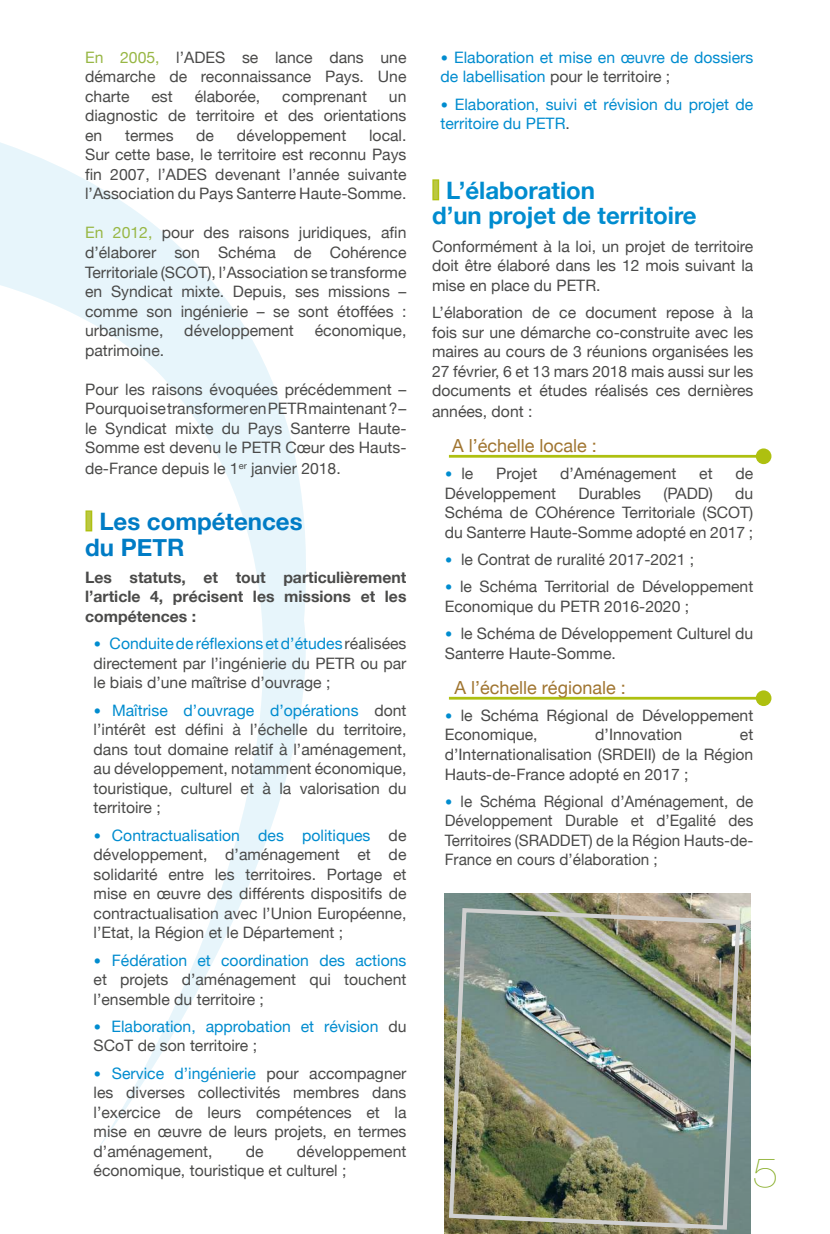
<style>
.page{position:relative;width:830px;height:1234px;background:#fff}
.page>*{position:absolute;margin:0;border:0;box-sizing:border-box;transform-origin:0 0}
.t1{font:200 41.4px "Helvetica Neue";color:#85ac23;scale:1.1 1}
.t2{font:700 24px/25.5px "Helvetica Neue";color:#008ccf}
.t3{font:700 24px/25.5px "Helvetica Neue";color:#007cc5}
.t4{font:18px "Helvetica Neue";color:#a07530}
.t5{font:15.75px/19.5px "Helvetica Neue";color:#4a4a49;text-align:justify}
.t6{font:15.75px/19.5px "Helvetica Neue";color:#008ccf}
.t7{font:700 15.75px/19.5px "Helvetica Neue";color:#4a4a49;text-align:justify}
.s1{color:#98b745}
.s2{font-size:25.5px;color:#bbc842}
.s3{font-family:"Cochin";color:#008ccf}
.s4{color:#008ccf}
.s5{font-family:"Cochin"}
.s6{color:#4a4a49}
</style>
<div class="page">
<svg style="left:0;top:142px;width:306px;height:1008px"></svg>
<hr style="left:448px;top:455px;width:315px;height:2px;background:#aec010">
<div style="left:755px;top:448px;width:16px;height:16px;background:#aec010;border-radius:50%"></div>
<hr style="left:448px;top:696px;width:315px;height:3px;background:#aec010">
<div style="left:755px;top:690px;width:16px;height:16px;background:#aec010;border-radius:50%"></div>
<img style="left:444px;top:893px;width:305px;height:340px">
<div style="left:85px;top:510px;width:7px;height:21px;border:3px solid #aec010"></div>
<div style="left:432px;top:179px;width:7px;height:21px;border:3px solid #aec010"></div>
<img style="left:446px;top:905px;width:296px;height:326px">
<p class="t5" style="left:85px;top:47px;width:323px"><span class="s1">En 2005,</span> l’ADES se lance dans une démarche de reconnaissance Pays. Une charte</p>
<p class="t5" style="left:151px;top:86px;width:23px">est</p>
<p class="t5" style="left:195px;top:86px;width:67px">élaborée,</p>
<p class="t5" style="left:282px;top:86px;width:86px">comprenant</p>
<p class="t5" style="left:85px;top:86px;width:323px;text-indent:304px">un diagnostic de territoire et des orientations en</p>
<p class="t5" style="left:125px;top:125px;width:50px">termes</p>
<p class="t5" style="left:196px;top:125px;width:19px">de</p>
<p class="t5" style="left:237px;top:125px;width:111px">développement</p>
<p class="t5" style="left:85px;top:125px;width:323px;text-indent:284px">local.<br>Sur cette base, le territoire est reconnu Pays fin 2007, l’ADES devenant l’année suivante l’Association du Pays Santerre Haute-Somme.</p>
<p class="t5" style="left:85px;top:223px;width:323px"><span class="s1">En 2012,</span> pour des raisons juridiques, afin d’élaborer son Schéma de Cohérence Territoriale (SCOT), l’Association se transforme en Syndicat mixte. Depuis, ses missions – comme son ingénierie – se sont étoffées : urbanisme,</p>
<p class="t5" style="left:184px;top:320px;width:111px">développement</p>
<p class="t5" style="left:314px;top:320px;width:93px">économique,</p>
<p class="t5" style="left:85px;top:340px;width:81px">patrimoine.</p>
<p class="t5" style="left:85px;top:379px;width:323px">Pour les raisons évoquées précédemment – Pourquoi se transformer en PETR maintenant ? – le Syndicat mixte du Pays Santerre Haute-Somme est devenu le PETR Cœur des Hauts&shy;de-France depuis le 1<sup>er</sup> janvier 2018.</p>
<h2 class="t3" style="left:85px;top:508px;width:219px"><span class="s2">I</span> Les compétences du PETR</h2>
<p class="t7" style="left:85px;top:567px;width:323px">Les statuts, et tout particulièrement l’article 4, précisent les missions et les compétences :</p>
<p class="t5" style="left:94px;top:633px;width:314px"><span class="s3">•</span> <span class="s4">Conduite de réflexions et d’études</span> réalisées directement par l’ingénierie du PETR ou par le biais d’une maîtrise d’ouvrage ;</p>
<p class="t5" style="left:94px;top:700px;width:314px"><span class="s3">•</span> <span class="s4">Maîtrise d’ouvrage d’opérations</span> dont l’intérêt est défini à l’échelle du territoire, dans tout domaine relatif à l’aménagement, au développement, notamment économique, touristique, culturel et à la valorisation du territoire ;</p>
<p class="t5" style="left:94px;top:824px;width:314px"><span class="s3">•</span> <span class="s4">Contractualisation des politiques</span> de développement, d’aménagement et de solidarité entre les territoires. Portage et mise en œuvre des différents dispositifs de contractualisation avec l’Union Européenne, l’Etat, la Région et le Département ;</p>
<p class="t5" style="left:94px;top:949px;width:314px"><span class="s3">•</span> <span class="s4">Fédération et coordination des actions </span>et projets d’aménagement qui touchent l’ensemble du territoire ;</p>
<p class="t6" style="left:94px;top:1016px;width:314px"><span class="s5">•</span> Elaboration, approbation et révision <span class="s6">du<br>SCoT de son territoire ;</span></p>
<p class="t5" style="left:94px;top:1062px;width:314px"><span class="s3">•</span> <span class="s4">Service d’ingénierie</span> pour accompagner les diverses collectivités membres dans l’exercice de leurs compétences et la mise en œuvre de leurs projets, en termes d’aménagement,</p>
<p class="t5" style="left:94px;top:1140px;width:314px;text-indent:203px">développement économique, touristique et culturel ;</p>
<p class="t5" style="left:246px;top:1140px;width:19px">de</p>
<p class="t6" style="left:440px;top:47px;width:314px"><span class="s5">•</span> Elaboration et mise en œuvre de dossiers de labellisation <span class="s6">pour le territoire ;</span></p>
<p class="t6" style="left:440px;top:94px;width:314px"><span class="s5">•</span> Elaboration, suivi et révision du projet de territoire du PETR<span class="s6">.</span></p>
<h2 class="t2" style="left:432px;top:177px;width:266px"><span class="s2">I</span> L’élaboration<br>d’un projet de territoire</h2>
<p class="t5" style="left:432px;top:236px;width:323px">Conformément à la loi, un projet de territoire doit être élaboré dans les 12 mois suivant la mise en place du PETR.</p>
<p class="t5" style="left:432px;top:302px;width:323px">L’élaboration de ce document repose à la fois sur une démarche co-construite avec les maires au cours de 3 réunions organisées les 27 février, 6 et 13 mars 2018 mais aussi sur les documents et études réalisés ces dernières années, dont :</p>
<p class="t4" style="left:452px;top:434px;width:146px">A l’échelle locale :</p>
<p class="t5" style="left:444px;top:463px;width:30px"><span class="s3">•</span> le</p>
<p class="t5" style="left:496px;top:463px;width:43px">Projet</p>
<p class="t5" style="left:560px;top:463px;width:118px">d’Aménagement</p>
<p class="t5" style="left:699px;top:463px;width:15px">et</p>
<p class="t5" style="left:735px;top:463px;width:19px">de</p>
<p class="t5" style="left:444px;top:483px;width:113px">Développement</p>
<p class="t5" style="left:578px;top:483px;width:64px">Durables</p>
<p class="t5" style="left:663px;top:483px;width:51px">(PADD)</p>
<p class="t5" style="left:444px;top:483px;width:310px;text-indent:290px">du Schéma de COhérence Territoriale (SCOT) du Santerre Haute-Somme adopté en 2017 ;</p>
<p class="t5" style="left:444px;top:549px;width:251px"><span class="s3">•</span> le Contrat de ruralité 2017-2021 ;</p>
<p class="t5" style="left:444px;top:576px;width:310px"><span class="s3">•</span> le Schéma Territorial de Développement<br>Economique du PETR 2016-2020 ;</p>
<p class="t5" style="left:444px;top:623px;width:310px"><span class="s3">•</span> le Schéma de Développement Culturel du<br>Santerre Haute-Somme.</p>
<p class="t4" style="left:454px;top:676px;width:172px">A l’échelle régionale :</p>
<p class="t5" style="left:444px;top:705px;width:310px"><span class="s3">•</span> le Schéma Régional de Développement<br>Economique,</p>
<p class="t5" style="left:595px;top:724px;width:88px">d’Innovation</p>
<p class="t5" style="left:444px;top:724px;width:310px;text-indent:295px">et d’Internationalisation (SRDEII) de la Région Hauts-de-France adopté en 2017 ;</p>
<p class="t5" style="left:444px;top:791px;width:310px"><span class="s3">•</span> le Schéma Régional d’Aménagement, de Développement Durable et d’Egalité des Territoires (SRADDET) de la Région Hauts-de-France en cours d’élaboration ;</p>
<h1 class="t1" style="left:752px;top:1147px;width:25px">5</h1>
</div>
